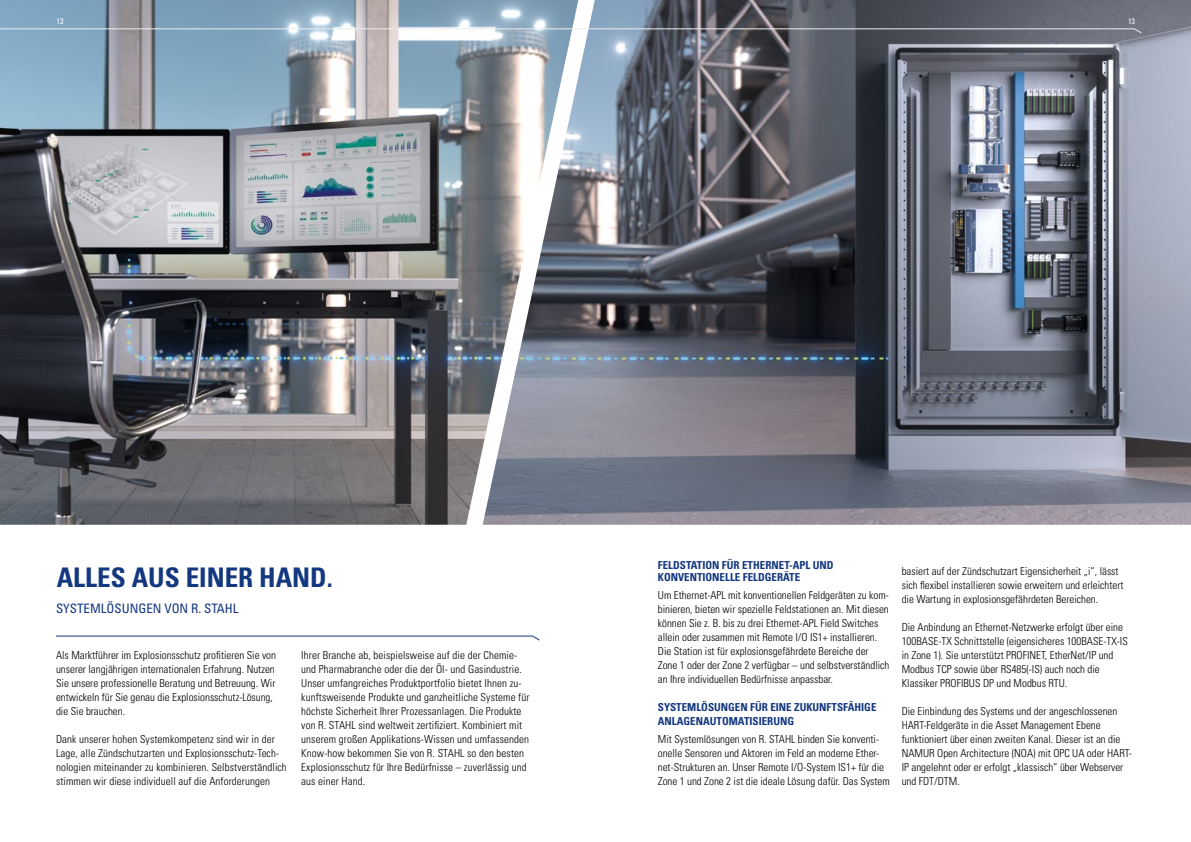
<style>
.page{position:relative;width:1191px;height:842px;background:#fff}
.page>*{position:absolute;margin:0;border:0;box-sizing:border-box;transform-origin:0 0}
.t1{font:700 condensed 27px "Univers LT Pro";color:#14387f}
.t2{font:condensed 13px "Univers LT Pro";color:#14387f}
.t3{font:300 condensed 11px/14px "Univers LT Pro";color:#000}
.t4{font:700 condensed 11px/12px "Univers LT Pro";color:#14387f}
.t5{font:condensed 8px "Univers LT Pro";color:#fff}
</style>
<div class="page">
<img style="left:0;top:0;width:454px;height:525px">
<img style="left:608px;top:0;width:583px;height:525px">
<svg style="left:56px;top:635px;width:483px;height:6px"></svg>
<svg style="left:454px;top:0;width:154px;height:525px"></svg>
<svg style="left:0;top:28px;width:1141px;height:5px;background:#9ba5af"></svg>
<p class="t5" style="left:57px;top:16px;width:9px">12</p>
<p class="t5" style="left:1128px;top:16px;width:9px">13</p>
<h1 class="t1" style="left:57px;top:560px;width:277px">ALLES AUS EINER HAND.</h1>
<p class="t2" style="left:56px;top:601px;width:184px">SYSTEMLÖSUNGEN VON R. STAHL</p>
<p class="t3" style="left:56px;top:647px;width:221px">Als Marktführer im Explosionsschutz profitieren Sie von unserer langjährigen internationalen Erfahrung. Nutzen Sie unsere professionelle Beratung und Betreuung. Wir entwickeln für Sie genau die Explosionsschutz-Lösung, die Sie brauchen.</p>
<p class="t3" style="left:56px;top:731px;width:232px">Dank unserer hohen Systemkompetenz sind wir in der Lage, alle Zündschutzarten und Explosionsschutz-Tech&shy;nologien miteinander zu kombinieren. Selbstverständlich stimmen wir diese individuell auf die Anforderungen</p>
<p class="t3" style="left:301px;top:647px;width:230px">Ihrer Branche ab, beispielsweise auf die der Chemie&shy;und Pharmabranche oder die der Öl- und Gasindustrie.<br>Unser umfangreiches Produktportfolio bietet Ihnen zu&shy;kunftsweisende Produkte und ganzheitliche Systeme für höchste Sicherheit Ihrer Prozessanlagen. Die Produkte von R. STAHL sind weltweit zertifiziert. Kombiniert mit unserem großen Applikations-Wissen und umfassenden Know-how bekommen Sie von R. STAHL so den besten Explosionsschutz für Ihre Bedürfnisse – zuverlässig und aus einer Hand.</p>
<p class="t4" style="left:658px;top:559px;width:177px">FELDSTATION FÜR ETHERNET-APL UND<br>KONVENTIONELLE FELDGERÄTE</p>
<p class="t3" style="left:658px;top:588px;width:233px">Um Ethernet-APL mit konventionellen Feldgeräten zu kom&shy;binieren, bieten wir spezielle Feldstationen an. Mit diesen können Sie z. B. bis zu drei Ethernet-APL Field Switches allein oder zusammen mit Remote I/O IS1+ installieren.<br>Die Station ist für explosionsgefährdete Bereiche der Zone 1 oder der Zone 2 verfügbar – und selbstverständlich an Ihre individuellen Bedürfnisse anpassbar.</p>
<p class="t4" style="left:658px;top:700px;width:220px;line-height:14px">SYSTEMLÖSUNGEN FÜR EINE ZUKUNFTSFÄHIGE<br>ANLAGENAUTOMATISIERUNG</p>
<p class="t3" style="left:658px;top:732px;width:233px">Mit Systemlösungen von R. STAHL binden Sie konventi&shy;onelle Sensoren und Aktoren im Feld an moderne Ether&shy;net-Strukturen an. Unser Remote I/O-System IS1+ für die Zone 1 und Zone 2 ist die ideale Lösung dafür. Das System</p>
<p class="t3" style="left:901px;top:564px;width:223px">basiert auf der Zündschutzart Eigensicherheit „i“, lässt sich flexibel installieren sowie erweitern und erleichtert die Wartung in explosionsgefährdeten Bereichen.</p>
<p class="t3" style="left:901px;top:620px;width:228px">Die Anbindung an Ethernet-Netzwerke erfolgt über eine 100BASE-TX Schnittstelle (eigensicheres 100BASE-TX-IS in Zone 1). Sie unterstützt PROFINET, EtherNet/IP und Modbus TCP sowie über RS485(-IS) auch noch die Klassiker PROFIBUS DP und Modbus RTU.</p>
<p class="t3" style="left:901px;top:704px;width:232px">Die Einbindung des Systems und der angeschlossenen HART-Feldgeräte in die Asset Management Ebene funktioniert über einen zweiten Kanal. Dieser ist an die NAMUR Open Architecture (NOA) mit OPC UA oder HART-IP angelehnt oder er erfolgt „klassisch“ über Webserver und FDT/DTM.</p>
</div>
